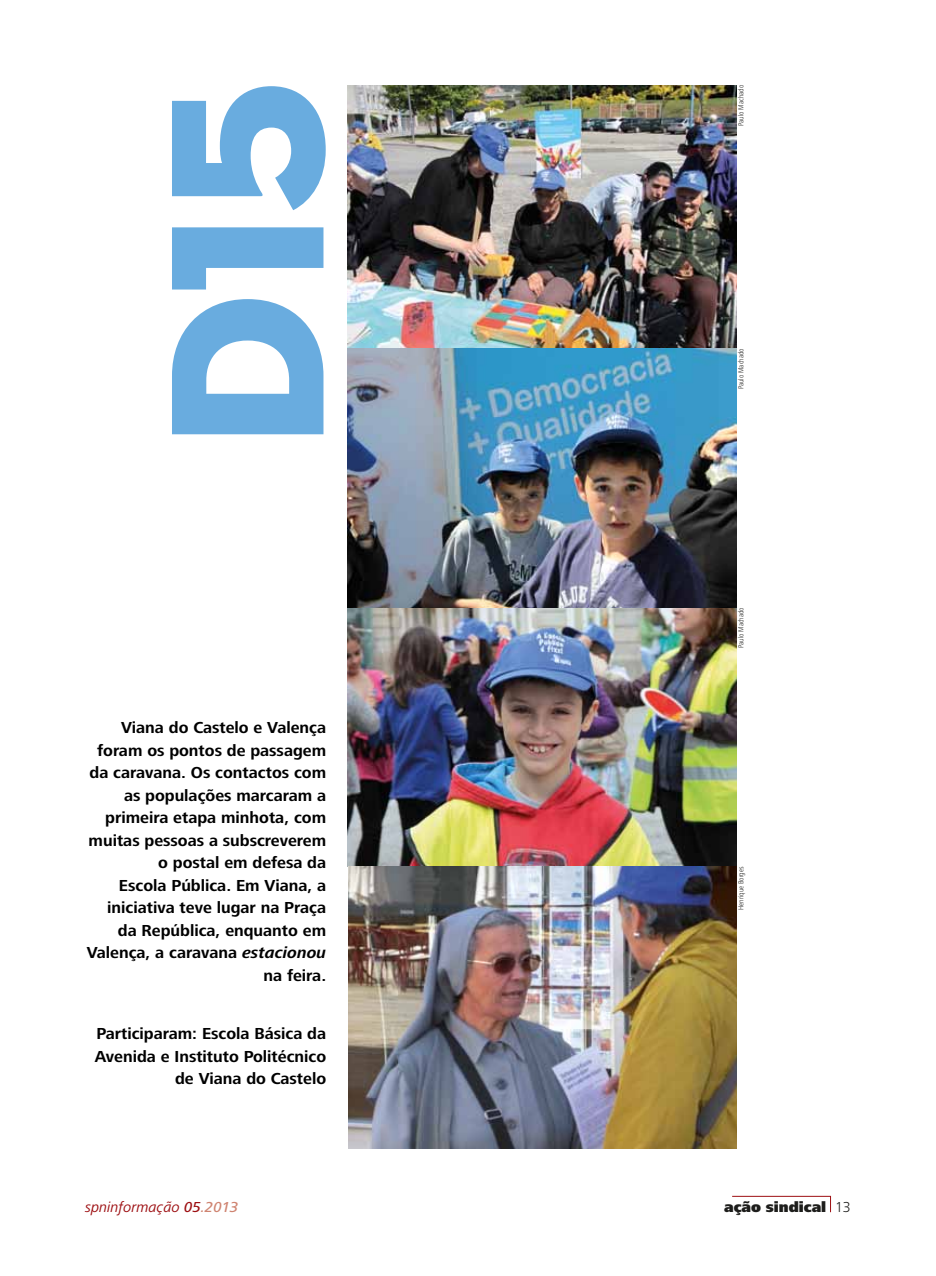
<style>
.page{position:relative;width:936px;height:1276px;background:#fff}
.page>*{position:absolute;margin:0;border:0;box-sizing:border-box;transform-origin:0 0}
.t1{font:222.6px "Neutra Disp Titling";color:#69acdf}
.t2{font:700 16.5px/22.5px "Frutiger Next LT";color:#000;text-align:right}
.t3{font:italic 15px "Frutiger Next LT";color:#9d0f12}
.t4{font:900 15px "Frutiger Next LT";color:#1d1d1b}
.t5{font:300 15px "Frutiger Next LT";color:#1d1d1b}
.t6{font:300 condensed 7.5px "Frutiger Next LT";color:#1d1d1b}
.s1{font-style:italic}
.s2{font-weight:500}
.s3{font-weight:500;color:#cf8471}
</style>
<div class="page">
<svg style="left:732px;top:1195px;width:99px;height:18px"></svg>
<img style="left:347px;top:608px;width:389px;height:540px">
<img style="left:347px;top:85px;width:389px;height:263px">
<img style="left:347px;top:348px;width:389px;height:260px">
<h1 class="t1" style="left:108px;top:447px;width:368px;rotate:-90deg">D15</h1>
<p class="t2" style="left:87px;top:716px;width:241px">Viana do Castelo e Valença foram os pontos de passagem da caravana. Os contactos com as populações marcaram a primeira etapa minhota, com muitas pessoas a subscreverem o postal em defesa da<br>Escola Pública. Em Viana, a iniciativa teve lugar na Praça da República, enquanto em<br>Valença, a caravana <span class="s1">estacionou </span>na feira.</p>
<p class="t2" style="left:95px;top:1022px;width:233px">Participaram: Escola Básica da<br>Avenida e Instituto Politécnico de Viana do Castelo</p>
<p class="t3" style="left:85px;top:1199px;width:155px">spninformação <span class="s2">05</span><span class="s3">.2013</span></p>
<p class="t6" style="left:736px;top:126px;width:42px;rotate:-90deg">Paulo Machado</p>
<p class="t6" style="left:736px;top:389px;width:42px;rotate:-90deg">Paulo Machado</p>
<p class="t6" style="left:736px;top:648px;width:42px;rotate:-90deg">Paulo Machado</p>
<p class="t6" style="left:736px;top:910px;width:45px;rotate:-90deg">Henrique Borges</p>
<p class="t4" style="left:724px;top:1198px;width:103px">ação sindical</p>
<p class="t5" style="left:835px;top:1199px;width:17px">13</p>
</div>
